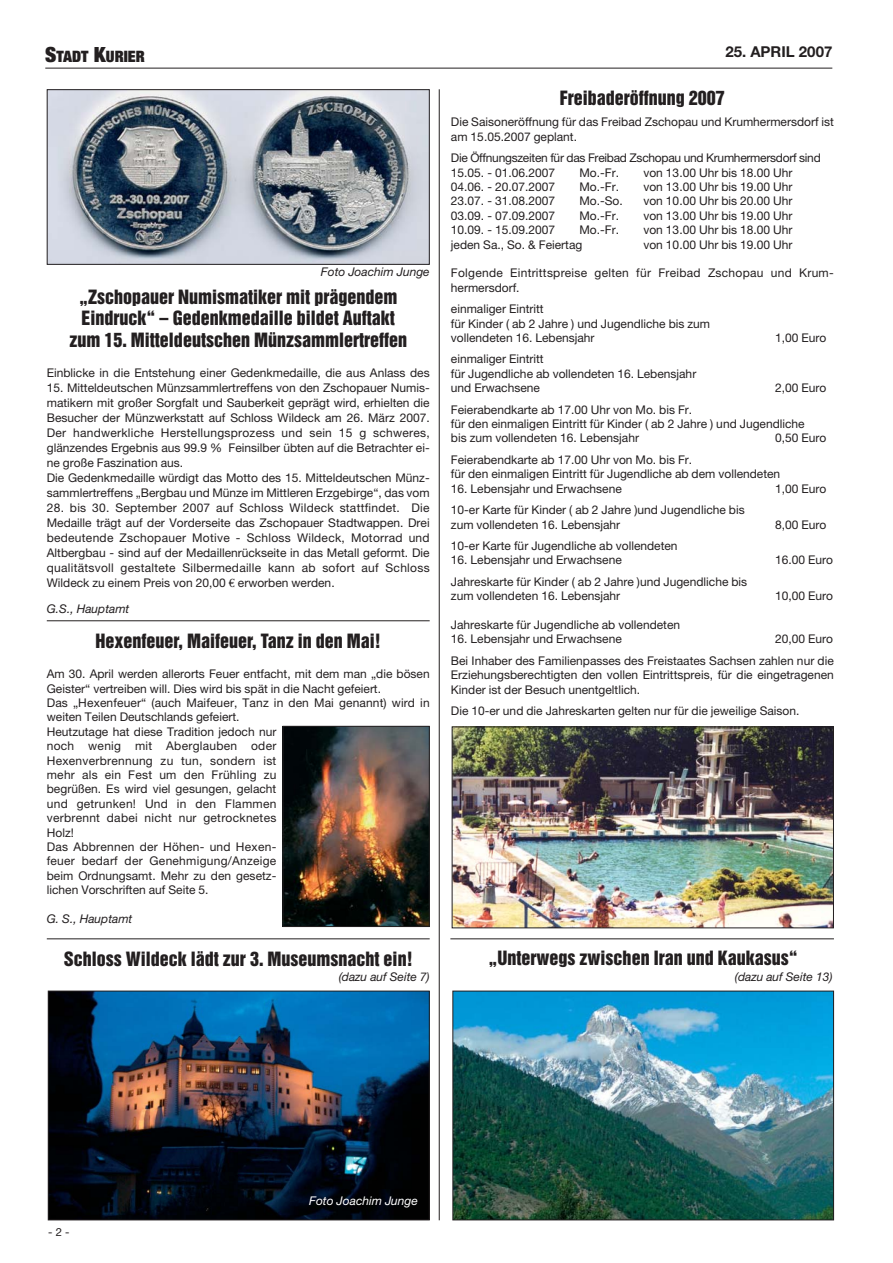
<style>
.page{position:relative;width:893px;height:1263px;background:#fff}
.page>*{position:absolute;margin:0;border:0;box-sizing:border-box;transform-origin:0 0}
.t1{font:18px/21.6px "Helvetica Inserat";color:#231f20;text-align:center}
.t2{font:900 expanded 15.75px "Helvetica Neue";color:#231f20}
.t3{font:700 15px "Helvetica Neue";color:#231f20}
.t4{font:12px/14.4px "Helvetica Neue";color:#231f20}
.t5{font:12px/14.4px "Helvetica Neue";letter-spacing:-.02em;color:#231f20}
.t6{font:italic 12px "Helvetica Neue";color:#231f20}
.t7{font:12px/14.4px "Helvetica Neue";letter-spacing:.02em;color:#231f20}
.t8{font:italic 12px "Helvetica Neue";color:#fff}
.t9{font:11.25px "Helvetica Neue";color:#231f20}
.s1{font-size:21px}
.s2{font-family:"Euro Serif"}
</style>
<div class="page">
<hr style="left:45px;top:68px;width:787px;height:1px;background:#231f20">
<img style="left:49px;top:91px;width:378px;height:172px">
<div style="left:47px;top:89px;width:382px;height:176px;border:1px solid #231f20"></div>
<img style="left:50px;top:993px;width:377px;height:225px">
<div style="left:48px;top:991px;width:381px;height:229px;border:1px solid #231f20"></div>
<img style="left:454px;top:993px;width:377px;height:225px">
<div style="left:452px;top:991px;width:381px;height:229px;border:1px solid #231f20"></div>
<img style="left:453px;top:729px;width:378px;height:197px">
<div style="left:451px;top:727px;width:382px;height:201px;border:1px solid #231f20"></div>
<hr style="left:47px;top:938px;width:382px;height:1px;background:#231f20">
<hr style="left:450px;top:938px;width:383px;height:1px;background:#231f20">
<hr style="left:47px;top:620px;width:382px;height:1px;background:#231f20">
<hr style="left:439px;top:89px;width:1px;height:1131px;background:#231f20">
<img style="left:284px;top:728px;width:143px;height:197px">
<div style="left:282px;top:726px;width:147px;height:201px;border:1px solid #231f20"></div>
<h2 class="t2" style="left:45px;top:51px;width:101px"><span class="s1">S</span>TADT <span class="s1">K</span>URIER</h2>
<p class="t3" style="left:725px;top:47px;width:108px">25. APRIL 2007</p>
<p class="t6" style="left:321px;top:268px;width:110px">Foto Joachim Junge</p>
<h1 class="t1" style="left:69px;top:287px;width:339px">„Zschopauer Numismatiker mit prägendem<br>Eindruck“ – Gedenkmedaille bildet Auftakt zum 15. Mitteldeutschen Münzsammlertreffen</h1>
<p class="t4" style="left:47px;top:367px;width:384px">Einblicke in die Entstehung einer Gedenkmedaille, die aus Anlass des</p>
<p class="t4" style="left:47px;top:382px;width:384px;line-height:15px">15. Mitteldeutschen Münzsammlertreffens von den Zschopauer Numis&shy;matikern mit großer Sorgfalt und Sauberkeit geprägt wird, erhielten die Besucher der Münzwerkstatt auf Schloss Wildeck am 26. März 2007.<br>Der handwerkliche Herstellungsprozess und sein 15 g schweres, glänzendes Ergebnis aus 99.9 % Feinsilber übten auf die Betrachter ei&shy;ne große Faszination aus.<br>Die Gedenkmedaille würdigt das Motto des 15. Mitteldeutschen Münz&shy;sammlertreffens „Bergbau und Münze im Mittleren Erzgebirge“, das vom</p>
<p class="t4" style="left:47px;top:502px;width:384px;line-height:15px;text-align:justify">28. bis 30. September 2007 auf Schloss Wildeck stattfindet. Die Medaille trägt auf der Vorderseite das Zschopauer Stadtwappen. Drei bedeutende Zschopauer Motive - Schloss Wildeck, Motorrad und Altbergbau - sind auf der Medaillenrückseite in das Metall geformt. Die qualitätsvoll gestaltete Silbermedaille kann ab sofort auf Schloss Wildeck zu einem Preis von 20,00 <span class="s2">€</span> erworben werden.</p>
<p class="t6" style="left:47px;top:605px;width:84px">G.S., Hauptamt</p>
<h1 class="t1" style="left:96px;top:631px;width:287px">Hexenfeuer, Maifeuer, Tanz in den Mai!</h1>
<p class="t4" style="left:47px;top:668px;width:384px">Am 30. April werden allerorts Feuer entfacht, mit dem man „die bösen Geister“ vertreiben will. Dies wird bis spät in die Nacht gefeiert.<br>Das „Hexenfeuer“ (auch Maifeuer, Tanz in den Mai genannt) wird in weiten Teilen Deutschlands gefeiert.<br>Heutzutage hat diese Tradition jedoch nur<br>noch wenig mit Aberglauben oder<br>Hexenverbrennung zu tun, sondern ist<br>mehr als ein Fest um den Frühling zu<br>begrüßen. Es wird viel gesungen, gelacht<br>und getrunken! Und in den Flammen<br>verbrennt dabei nicht nur getrocknetes<br>Holz!<br>Das Abbrennen der Höhen- und Hexen-<br>feuer bedarf der Genehmigung/Anzeige<br>beim Ordnungsamt. Mehr zu den gesetz-<br>lichen Vorschriften auf Seite 5.</p>
<p class="t6" style="left:47px;top:914px;width:87px">G. S., Hauptamt</p>
<h1 class="t1" style="left:64px;top:949px;width:350px">Schloss Wildeck lädt zur 3. Museumsnacht ein!</h1>
<p class="t6" style="left:339px;top:973px;width:92px">(dazu auf Seite 7)</p>
<h1 class="t1" style="left:560px;top:88px;width:167px">Freibaderöffnung 2007</h1>
<p class="t4" style="left:451px;top:116px;width:384px">Die Saisoneröffnung für das Freibad Zschopau und Krumhermersdorf ist am 15.05.2007 geplant.</p>
<p class="t5" style="left:451px;top:152px;width:371px">Die Öffnungszeiten für das Freibad Zschopau und Krumhermersdorf sind<br>15.05. - 01.06.2007</p>
<p class="t4" style="left:579px;top:166px;width:41px">Mo.-Fr.</p>
<p class="t4" style="left:643px;top:166px;width:151px">von 13.00 Uhr bis 18.00 Uhr</p>
<p class="t4" style="left:451px;top:181px;width:106px">04.06. - 20.07.2007</p>
<p class="t4" style="left:579px;top:181px;width:41px">Mo.-Fr.</p>
<p class="t4" style="left:643px;top:181px;width:151px">von 13.00 Uhr bis 19.00 Uhr</p>
<p class="t4" style="left:451px;top:195px;width:106px">23.07. - 31.08.2007</p>
<p class="t4" style="left:579px;top:195px;width:45px">Mo.-So.</p>
<p class="t4" style="left:643px;top:195px;width:151px">von 10.00 Uhr bis 20.00 Uhr</p>
<p class="t4" style="left:451px;top:209px;width:106px">03.09. - 07.09.2007</p>
<p class="t4" style="left:579px;top:209px;width:41px">Mo.-Fr.</p>
<p class="t4" style="left:643px;top:209px;width:151px">von 13.00 Uhr bis 19.00 Uhr</p>
<p class="t4" style="left:451px;top:224px;width:106px">10.09. - 15.09.2007</p>
<p class="t4" style="left:579px;top:224px;width:41px">Mo.-Fr.</p>
<p class="t4" style="left:643px;top:224px;width:151px">von 13.00 Uhr bis 18.00 Uhr</p>
<p class="t4" style="left:451px;top:238px;width:133px">jeden Sa., So. &amp; Feiertag</p>
<p class="t4" style="left:643px;top:238px;width:151px">von 10.00 Uhr bis 19.00 Uhr</p>
<p class="t7" style="left:451px;top:267px;width:384px">Folgende Eintrittspreise gelten für Freibad Zschopau und Krum&shy;hermersdorf.</p>
<p class="t4" style="left:451px;top:303px;width:261px">einmaliger Eintritt<br>für Kinder ( ab 2 Jahre ) und Jugendliche bis zum vollendeten 16. Lebensjahr</p>
<p class="t4" style="left:775px;top:332px;width:53px">1,00 Euro</p>
<p class="t4" style="left:451px;top:353px;width:247px">einmaliger Eintritt<br>für Jugendliche ab vollendeten 16. Lebensjahr und Erwachsene</p>
<p class="t4" style="left:775px;top:382px;width:53px">2,00 Euro</p>
<p class="t4" style="left:451px;top:403px;width:355px">Feierabendkarte ab 17.00 Uhr von Mo. bis Fr.<br>für den einmaligen Eintritt für Kinder ( ab 2 Jahre ) und Jugendliche bis zum vollendeten 16. Lebensjahr</p>
<p class="t4" style="left:775px;top:432px;width:53px">0,50 Euro</p>
<p class="t4" style="left:451px;top:454px;width:331px">Feierabendkarte ab 17.00 Uhr von Mo. bis Fr.<br>für den einmaligen Eintritt für Jugendliche ab dem vollendeten</p>
<p class="t4" style="left:451px;top:482px;width:172px">16. Lebensjahr und Erwachsene</p>
<p class="t4" style="left:775px;top:482px;width:53px">1,00 Euro</p>
<p class="t4" style="left:451px;top:504px;width:295px">10-er Karte für Kinder ( ab 2 Jahre )und Jugendliche bis zum vollendeten 16. Lebensjahr</p>
<p class="t4" style="left:775px;top:518px;width:53px">8,00 Euro</p>
<p class="t4" style="left:451px;top:540px;width:228px">10-er Karte für Jugendliche ab vollendeten</p>
<p class="t4" style="left:451px;top:554px;width:172px">16. Lebensjahr und Erwachsene</p>
<p class="t4" style="left:775px;top:554px;width:59px">16.00 Euro</p>
<p class="t4" style="left:451px;top:576px;width:298px">Jahreskarte für Kinder ( ab 2 Jahre )und Jugendliche bis zum vollendeten 16. Lebensjahr</p>
<p class="t4" style="left:775px;top:590px;width:59px">10,00 Euro</p>
<p class="t4" style="left:451px;top:619px;width:231px">Jahreskarte für Jugendliche ab vollendeten</p>
<p class="t4" style="left:451px;top:633px;width:172px">16. Lebensjahr und Erwachsene</p>
<p class="t4" style="left:451px;top:630px;width:384px;line-height:21.5px;text-align:right">20,00 Euro<br>Bei Inhaber des Familienpasses des Freistaates Sachsen zahlen nur die</p>
<p class="t4" style="left:451px;top:669px;width:384px">Erziehungsberechtigten den vollen Eintrittspreis, für die eingetragenen<br>Kinder ist der Besuch unentgeltlich.</p>
<p class="t4" style="left:451px;top:705px;width:350px">Die 10-er und die Jahreskarten gelten nur für die jeweilige Saison.</p>
<h1 class="t1" style="left:488px;top:948px;width:311px">„Unterwegs zwischen Iran und Kaukasus“</h1>
<p class="t6" style="left:735px;top:972px;width:99px">(dazu auf Seite 13)</p>
<p class="t9" style="left:48px;top:1228px;width:23px">- 2 -</p>
<p class="t8" style="left:309px;top:1197px;width:110px">Foto Joachim Junge</p>
</div>
